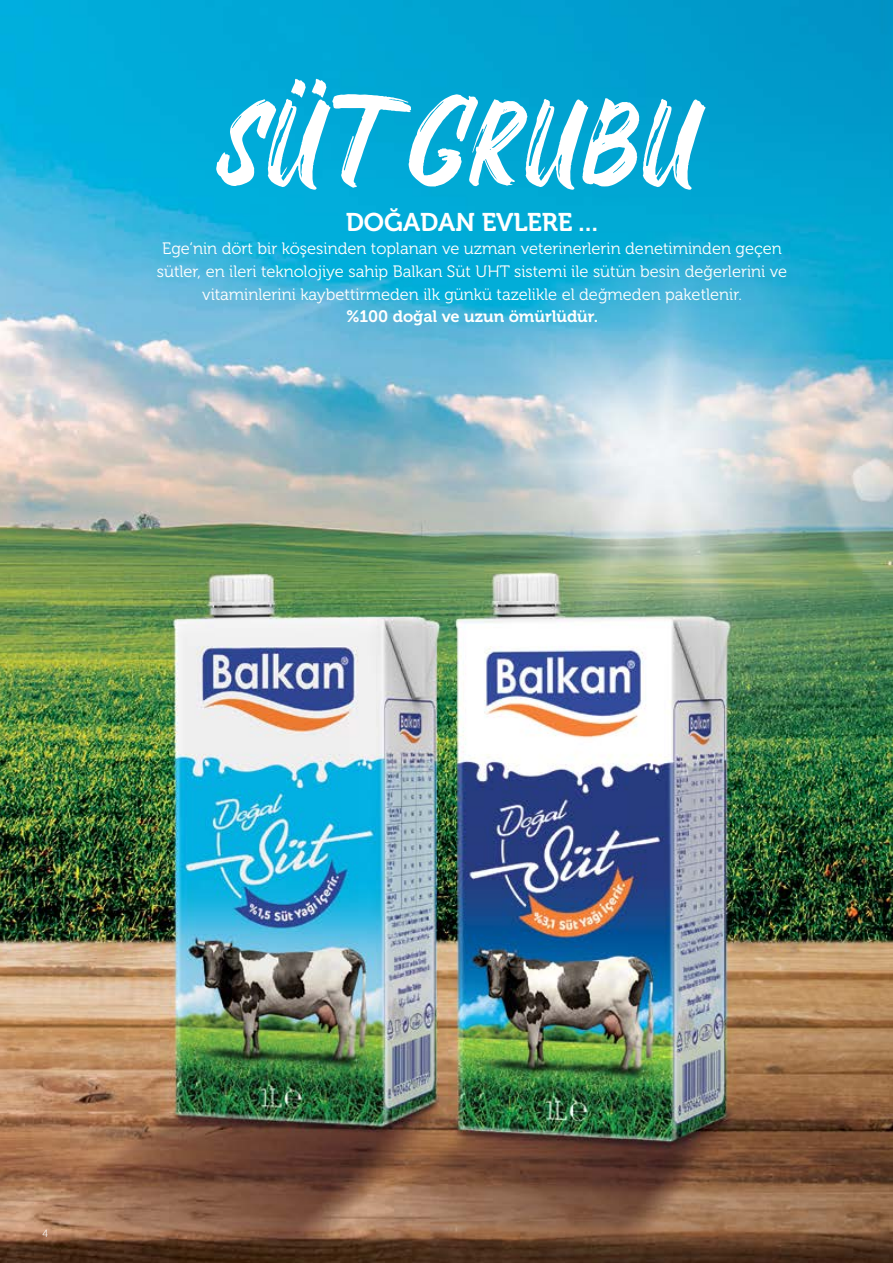
<style>
.page{position:relative;width:893px;height:1263px;background:#fff}
.page>*{position:absolute;margin:0;border:0;box-sizing:border-box;transform-origin:0 0}
.t1{font:95.1px "Fontania";letter-spacing:.04em;color:#fff}
.t2{font:25.5px "Museo 700";color:#fff}
.t3{font:16.5px/22.8px "Museo 300";color:#fff;text-align:center}
.t4{font:16.5px "Museo 700";color:#fff}
.t5{font:300 10.5px "Helvetica Neue";color:#fff}
</style>
<div class="page">
<img style="left:0;top:0;width:893px;height:1263px">
<svg style="left:291px;top:79px;width:15px;height:19px"></svg>
<svg style="left:312px;top:79px;width:14px;height:19px"></svg>
<h1 class="t1" style="left:217px;top:96px;width:481px">SÜT GRÜBÜ</h1>
<h2 class="t2" style="left:346px;top:208px;width:254px">DOĞADAN EVLERE ...</h2>
<p class="t3" style="left:157px;top:237px;width:632px">Ege‘nin dört bir köşesinden toplanan ve uzman veterinerlerin denetiminden geçen sütler, en ileri teknolojiye sahip Balkan Süt UHT sistemi ile sütün besin değerlerini ve vitaminlerini kaybettirmeden ilk günkü tazelikle el değmeden paketlenir.</p>
<p class="t4" style="left:346px;top:308px;width:254px">%100 doğal ve uzun ömürlüdür.</p>
<p class="t5" style="left:42px;top:1227px;width:7px">4</p>
</div>
